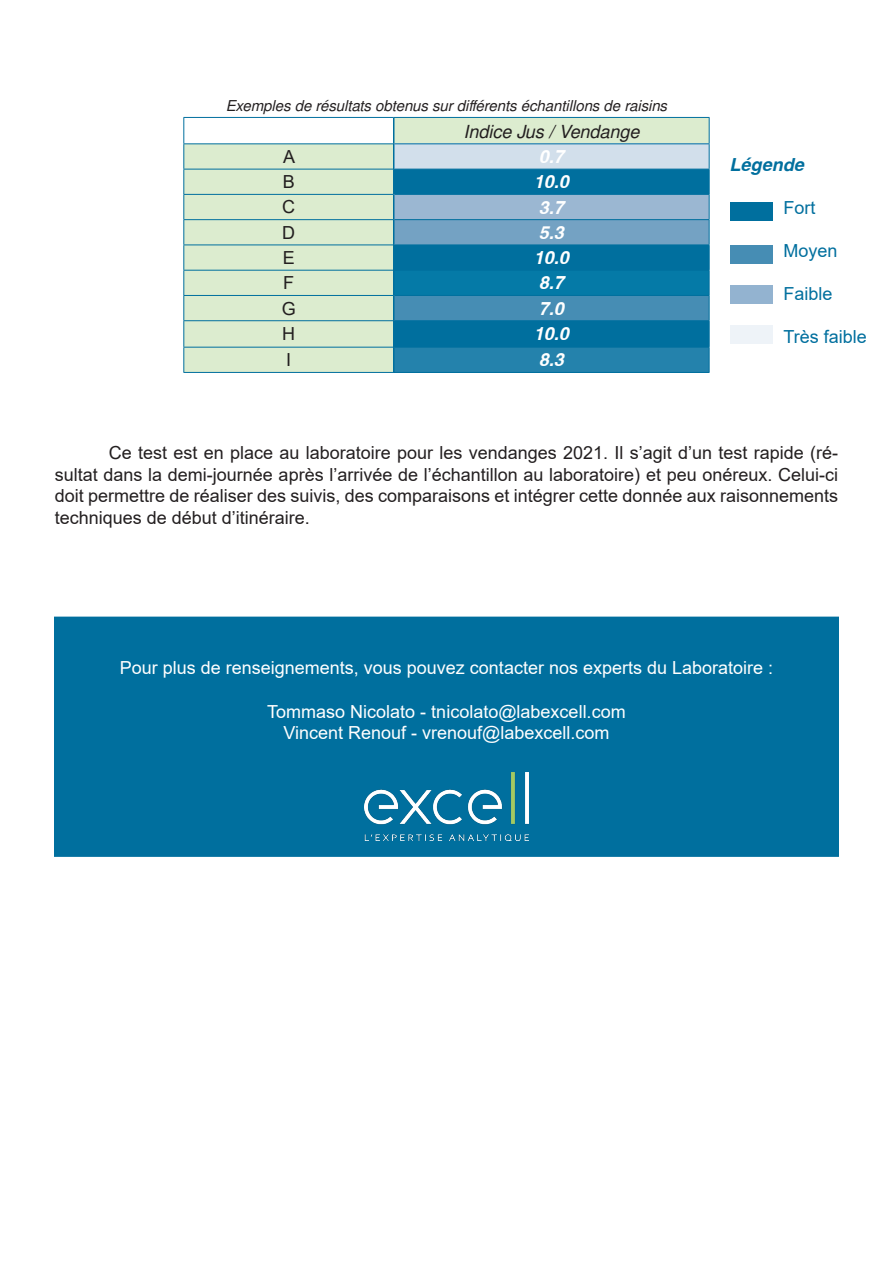
<style>
.page{position:relative;width:893px;height:1263px;background:#fff}
.page>*{position:absolute;margin:0;border:0;box-sizing:border-box;transform-origin:0 0}
.t1{font:18px/21.6px "Arial";color:#231f20;text-align:justify}
.t2{font:18px "Arial";color:#fff}
.t3{font:italic 700 18px "Helvetica";color:#fff}
.t4{font:18px "Arial";color:#006f9e}
.t5{font:italic 18px "Free Sans";color:#231f20}
.t6{font:italic 700 18px "Helvetica";color:#006f9e}
.t7{font:italic 15px "Free Sans";letter-spacing:-.01em;color:#231f20}
</style>
<div class="page">
<svg style="left:184px;top:118px;width:525px;height:254px;background:#dcecd2"></svg>
<div style="left:394px;top:144px;width:315px;height:25px;background:#d2dfeb"></div>
<div style="left:394px;top:170px;width:315px;height:177px;background:#006f9e"></div>
<div style="left:394px;top:194px;width:315px;height:26px;background:#9bb7d2"></div>
<div style="left:394px;top:220px;width:315px;height:25px;background:#74a2c3"></div>
<div style="left:394px;top:270px;width:315px;height:25px;background:#057aa7"></div>
<div style="left:394px;top:295px;width:315px;height:26px;background:#468db4"></div>
<div style="left:394px;top:347px;width:315px;height:25px;background:#2482ac"></div>
<hr style="left:183px;top:117px;width:211px;height:1px;background:#006f9e">
<hr style="left:183px;top:143px;width:210px;height:1px;background:#006f9e">
<hr style="left:394px;top:143px;width:315px;height:1px;background:#006f9e">
<hr style="left:183px;top:169px;width:210px;height:1px;background:#006f9e">
<hr style="left:394px;top:169px;width:315px;height:1px;background:#006f9e">
<hr style="left:183px;top:194px;width:210px;height:1px;background:#006f9e">
<hr style="left:394px;top:194px;width:315px;height:1px;background:#006f9e">
<hr style="left:183px;top:219px;width:210px;height:1px;background:#006f9e">
<hr style="left:394px;top:219px;width:315px;height:1px;background:#006f9e">
<hr style="left:183px;top:245px;width:210px;height:1px;background:#006f9e">
<hr style="left:394px;top:245px;width:315px;height:1px;background:#006f9e">
<hr style="left:183px;top:270px;width:210px;height:1px;background:#006f9e">
<hr style="left:394px;top:270px;width:315px;height:1px;background:#006f9e">
<hr style="left:183px;top:295px;width:210px;height:1px;background:#006f9e">
<hr style="left:394px;top:295px;width:315px;height:1px;background:#006f9e">
<hr style="left:183px;top:320px;width:210px;height:1px;background:#006f9e">
<hr style="left:394px;top:320px;width:315px;height:1px;background:#006f9e">
<hr style="left:183px;top:347px;width:210px;height:1px;background:#006f9e">
<svg style="left:183px;top:118px;width:1px;height:254px"></svg>
<hr style="left:394px;top:347px;width:315px;height:1px;background:#006f9e">
<hr style="left:183px;top:372px;width:211px;height:1px;background:#006f9e">
<hr style="left:394px;top:117px;width:315px;height:1px;background:#006f9e">
<svg style="left:709px;top:118px;width:1px;height:254px"></svg>
<hr style="left:394px;top:372px;width:315px;height:1px;background:#006f9e">
<svg style="left:393px;top:118px;width:1px;height:254px"></svg>
<div style="left:55px;top:617px;width:783px;height:239px;background:#006f9e"></div>
<div style="left:54px;top:617px;width:785px;height:240px;border:2px solid #006f9e"></div>
<img style="left:364px;top:772px;width:165px;height:68px">
<div style="left:730px;top:203px;width:43px;height:18px;background:#006f9e"></div>
<div style="left:730px;top:245px;width:43px;height:19px;background:#468db4"></div>
<div style="left:730px;top:285px;width:43px;height:19px;background:#93b3d0"></div>
<div style="left:730px;top:326px;width:43px;height:18px;background:#eef3f8"></div>
<p class="t7" style="left:226px;top:95px;width:443px">Exemples de résultats obtenus sur différents échantillons de raisins</p>
<p class="t5" style="left:464px;top:119px;width:177px">Indice Jus / Vendange</p>
<p class="t1" style="left:283px;top:146px;width:14px">A</p>
<p class="t3" style="left:539px;top:146px;width:27px">0.7</p>
<p class="t1" style="left:283px;top:171px;width:14px">B</p>
<p class="t3" style="left:534px;top:171px;width:37px">10.0</p>
<p class="t1" style="left:282px;top:196px;width:14px">C</p>
<p class="t3" style="left:539px;top:196px;width:27px">3.7</p>
<p class="t1" style="left:282px;top:221px;width:14px">D</p>
<p class="t3" style="left:539px;top:222px;width:27px">5.3</p>
<p class="t1" style="left:283px;top:247px;width:14px">E</p>
<p class="t3" style="left:534px;top:247px;width:37px">10.0</p>
<p class="t1" style="left:283px;top:272px;width:12px">F</p>
<p class="t3" style="left:539px;top:272px;width:27px">8.7</p>
<p class="t1" style="left:282px;top:297px;width:16px">G</p>
<p class="t3" style="left:539px;top:297px;width:27px">7.0</p>
<p class="t1" style="left:282px;top:323px;width:14px">H</p>
<p class="t3" style="left:534px;top:323px;width:37px">10.0</p>
<p class="t1" style="left:286px;top:349px;width:7px">I</p>
<p class="t3" style="left:539px;top:349px;width:27px">8.3</p>
<p class="t6" style="left:729px;top:153px;width:76px">Légende</p>
<p class="t4" style="left:783px;top:195px;width:34px">Fort</p>
<p class="t4" style="left:783px;top:238px;width:56px">Moyen</p>
<p class="t4" style="left:783px;top:281px;width:51px">Faible</p>
<p class="t4" style="left:783px;top:325px;width:85px">Très faible</p>
<p class="t1" style="left:55px;top:442px;width:785px;text-indent:54px">Ce test est en place au laboratoire pour les vendanges 2021. Il s’agit d’un test rapide (ré&shy;sultat dans la demi-journée après l’arrivée de l’échantillon au laboratoire) et peu onéreux. Celui-ci doit permettre de réaliser des suivis, des comparaisons et intégrer cette donnée aux raisonnements techniques de début d’itinéraire.</p>
<p class="t2" style="left:120px;top:656px;width:655px">Pour plus de renseignements, vous pouvez contacter nos experts du Laboratoire :</p>
<p class="t2" style="left:267px;top:699px;width:360px">Tommaso Nicolato - tnicolato@labexcell.com</p>
<p class="t2" style="left:283px;top:720px;width:328px">Vincent Renouf - vrenouf@labexcell.com</p>
</div>
